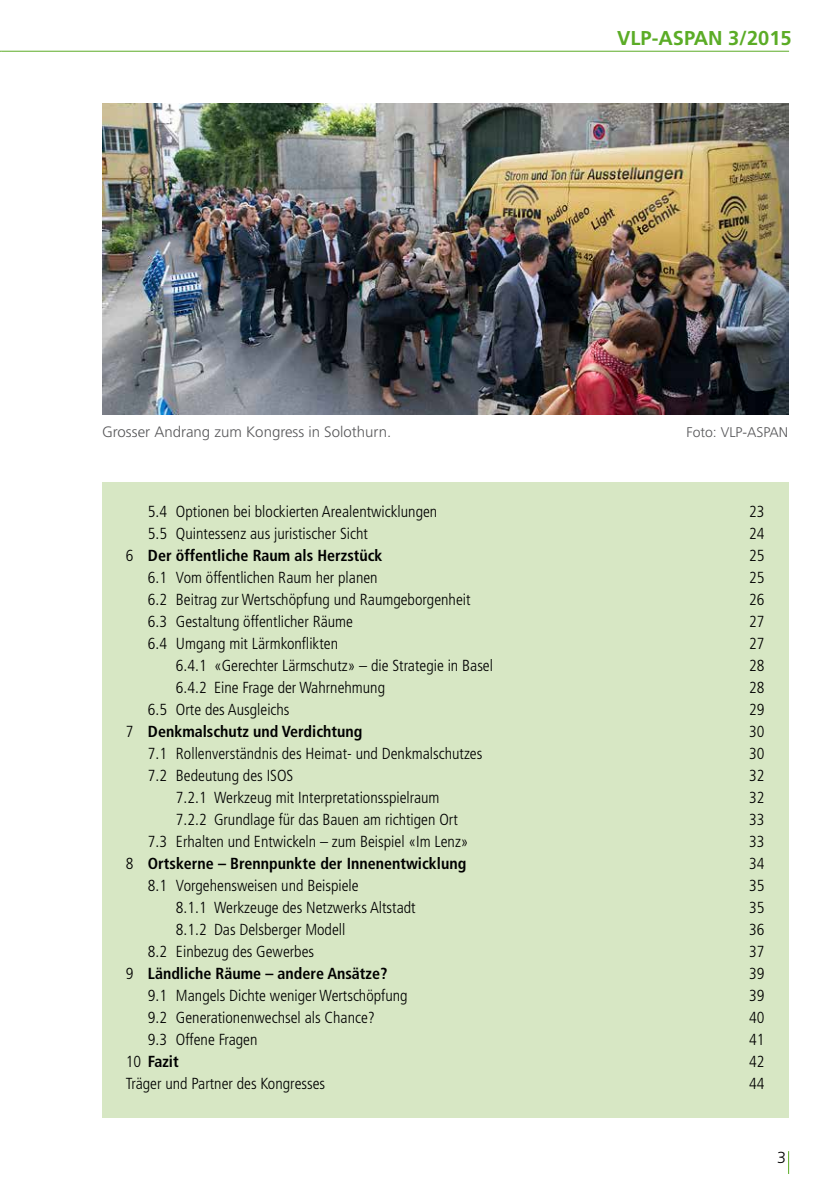
<style>
.page{position:relative;width:840px;height:1191px;background:#fff}
.page>*{position:absolute;margin:0;border:0;box-sizing:border-box;transform-origin:0 0}
.t1{font:700 20px "Frutiger LT Std";color:#5bac26}
.Inhaltsverzeichnis{font:300 condensed 16px "Frutiger LT Std";color:#000}
.Inhaltsverzeichnis-2{font:700 condensed 16px "Frutiger";color:#000}
.Pagina{font:300 16px "Frutiger LT Std";color:#000}
.Legenden{font:300 15px "Frutiger LT Std";color:#58585a}
.Legenden-2{font:300 14px "Frutiger LT Std";color:#58585a}
.s1{font-family:"Frutiger LT Std";font-weight:300}
</style>
<div class="page">
<hr style="left:1px;top:51px;width:787px;height:1px;background:#5bac26">
<img style="left:102px;top:103px;width:686px;height:311px">
<div style="left:102px;top:482px;width:686px;height:635px;background:#d7e7c4"></div>
<p class="t1" style="left:617px;top:27px;width:176px">VLP-ASPAN 3/2015</p>
<p class="Legenden" style="left:102px;top:423px;width:290px">Grosser Andrang zum Kongress in Solothurn.</p>
<p class="Legenden-2" style="left:686px;top:424px;width:103px">Foto: VLP-ASPAN</p>
<p class="Inhaltsverzeichnis" style="left:148px;top:502px;width:291px">5.4 Optionen bei blockierten Arealentwicklungen</p>
<p class="Inhaltsverzeichnis" style="left:748px;top:502px;width:17px">23</p>
<p class="Inhaltsverzeichnis" style="left:148px;top:524px;width:221px">5.5 Quintessenz aus juristischer Sicht</p>
<p class="Inhaltsverzeichnis" style="left:748px;top:524px;width:17px">24</p>
<p class="Inhaltsverzeichnis-2" style="left:126px;top:546px;width:258px"><span class="s1">6</span> Der öffentliche Raum als Herzstück</p>
<p class="Inhaltsverzeichnis" style="left:748px;top:546px;width:17px">25</p>
<p class="Inhaltsverzeichnis" style="left:148px;top:568px;width:231px">6.1 Vom öffentlichen Raum her planen</p>
<p class="Inhaltsverzeichnis" style="left:748px;top:568px;width:17px">25</p>
<p class="Inhaltsverzeichnis" style="left:148px;top:590px;width:324px">6.2 Beitrag zur Wertschöpfung und Raumgeborgenheit</p>
<p class="Inhaltsverzeichnis" style="left:748px;top:590px;width:17px">26</p>
<p class="Inhaltsverzeichnis" style="left:148px;top:612px;width:206px">6.3 Gestaltung öffentlicher Räume</p>
<p class="Inhaltsverzeichnis" style="left:748px;top:612px;width:17px">27</p>
<p class="Inhaltsverzeichnis" style="left:148px;top:634px;width:192px">6.4 Umgang mit Lärmkonflikten</p>
<p class="Inhaltsverzeichnis" style="left:748px;top:634px;width:17px">27</p>
<p class="Inhaltsverzeichnis" style="left:176px;top:656px;width:318px">6.4.1 «Gerechter Lärmschutz» – die Strategie in Basel</p>
<p class="Inhaltsverzeichnis" style="left:748px;top:656px;width:17px">28</p>
<p class="Inhaltsverzeichnis" style="left:176px;top:678px;width:210px">6.4.2 Eine Frage der Wahrnehmung</p>
<p class="Inhaltsverzeichnis" style="left:748px;top:678px;width:17px">28</p>
<p class="Inhaltsverzeichnis" style="left:148px;top:700px;width:143px">6.5 Orte des Ausgleichs</p>
<p class="Inhaltsverzeichnis" style="left:748px;top:700px;width:17px">29</p>
<p class="Inhaltsverzeichnis-2" style="left:126px;top:722px;width:238px"><span class="s1">7</span> Denkmalschutz und Verdichtung</p>
<p class="Inhaltsverzeichnis" style="left:748px;top:722px;width:17px">30</p>
<p class="Inhaltsverzeichnis" style="left:148px;top:744px;width:336px">7.1 Rollenverständnis des Heimat- und Denkmalschutzes</p>
<p class="Inhaltsverzeichnis" style="left:748px;top:744px;width:17px">30</p>
<p class="Inhaltsverzeichnis" style="left:148px;top:766px;width:147px">7.2 Bedeutung des ISOS</p>
<p class="Inhaltsverzeichnis" style="left:748px;top:766px;width:17px">32</p>
<p class="Inhaltsverzeichnis" style="left:176px;top:788px;width:265px">7.2.1 Werkzeug mit Interpretationsspielraum</p>
<p class="Inhaltsverzeichnis" style="left:748px;top:788px;width:17px">32</p>
<p class="Inhaltsverzeichnis" style="left:176px;top:810px;width:283px">7.2.2 Grundlage für das Bauen am richtigen Ort</p>
<p class="Inhaltsverzeichnis" style="left:748px;top:810px;width:17px">33</p>
<p class="Inhaltsverzeichnis" style="left:148px;top:832px;width:322px">7.3 Erhalten und Entwickeln – zum Beispiel «Im Lenz»</p>
<p class="Inhaltsverzeichnis" style="left:748px;top:832px;width:17px">33</p>
<p class="Inhaltsverzeichnis-2" style="left:126px;top:854px;width:342px"><span class="s1">8</span> Ortskerne – Brennpunkte der Innenentwicklung</p>
<p class="Inhaltsverzeichnis" style="left:748px;top:854px;width:17px">34</p>
<p class="Inhaltsverzeichnis" style="left:148px;top:876px;width:212px">8.1 Vorgehensweisen und Beispiele</p>
<p class="Inhaltsverzeichnis" style="left:748px;top:876px;width:17px">35</p>
<p class="Inhaltsverzeichnis" style="left:176px;top:898px;width:241px">8.1.1 Werkzeuge des Netzwerks Altstadt</p>
<p class="Inhaltsverzeichnis" style="left:748px;top:898px;width:17px">35</p>
<p class="Inhaltsverzeichnis" style="left:176px;top:920px;width:171px">8.1.2 Das Delsberger Modell</p>
<p class="Inhaltsverzeichnis" style="left:748px;top:920px;width:17px">36</p>
<p class="Inhaltsverzeichnis" style="left:148px;top:942px;width:168px">8.2 Einbezug des Gewerbes</p>
<p class="Inhaltsverzeichnis" style="left:748px;top:942px;width:17px">37</p>
<p class="Inhaltsverzeichnis-2" style="left:126px;top:964px;width:263px"><span class="s1">9</span> Ländliche Räume – andere Ansätze?</p>
<p class="Inhaltsverzeichnis" style="left:748px;top:964px;width:17px">39</p>
<p class="Inhaltsverzeichnis" style="left:148px;top:986px;width:261px">9.1 Mangels Dichte weniger Wertschöpfung</p>
<p class="Inhaltsverzeichnis" style="left:748px;top:986px;width:17px">39</p>
<p class="Inhaltsverzeichnis" style="left:148px;top:1008px;width:228px">9.2 Generationenwechsel als Chance?</p>
<p class="Inhaltsverzeichnis" style="left:748px;top:1008px;width:17px">40</p>
<p class="Inhaltsverzeichnis" style="left:148px;top:1030px;width:111px">9.3 Offene Fragen</p>
<p class="Inhaltsverzeichnis" style="left:748px;top:1030px;width:17px">41</p>
<p class="Inhaltsverzeichnis-2" style="left:126px;top:1052px;width:54px"><span class="s1">10</span> Fazit</p>
<p class="Inhaltsverzeichnis" style="left:748px;top:1052px;width:17px">42</p>
<p class="Inhaltsverzeichnis" style="left:126px;top:1074px;width:201px">Träger und Partner des Kongresses</p>
<p class="Inhaltsverzeichnis" style="left:748px;top:1074px;width:17px">44</p>
<p class="Pagina" style="left:776px;top:1148px;width:10px">3</p>
</div>
